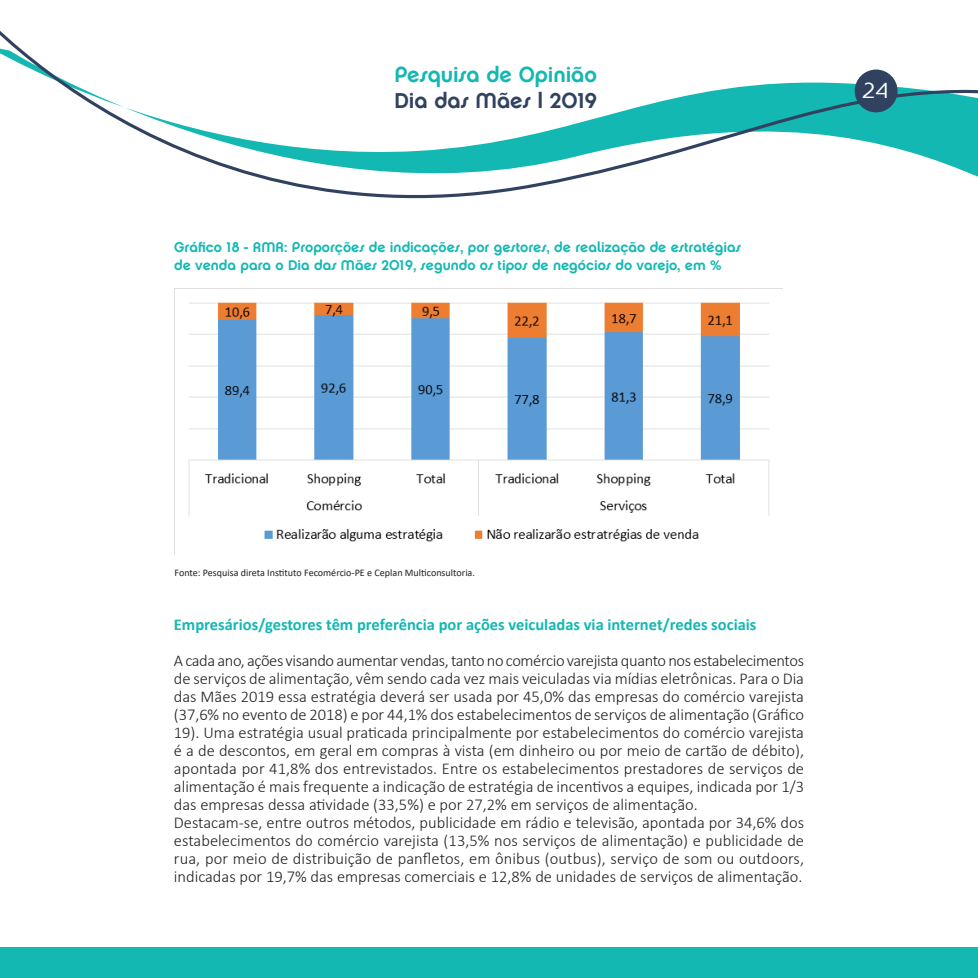
<style>
.page{position:relative;width:978px;height:978px;background:#fff}
.page>*{position:absolute;margin:0;border:0;box-sizing:border-box;transform-origin:0 0}
.t1{font:21.6px "Chalet New York Nineteen Seventy";letter-spacing:-.005em;color:#13b8b3}
.t2{font:21.6px "Chalet New York Nineteen Seventy";letter-spacing:-.005em;color:#314260}
.t3{font:21.6px "Comercio Sans";color:#fff}
.corpoParagrafo{font:300 16.5px/18px "Calibri";color:#231f20;text-align:justify}
.corpoParagrafo-2{font:700 16.5px "Calibri";color:#13b8b3}
.Estilo_de_parágrafo{font:14.1px/18px "Chalet New York Nineteen Seventy";color:#13b8b3}
.corpoParagrafo-3{font:10.05px "Calibri";color:#231f20}
</style>
<div class="page">
<div style="left:0;top:947px;width:978px;height:31px;background:#13b8b3"></div>
<svg style="left:0;top:31px;width:978px;height:168px"></svg>
<div style="left:855px;top:70px;width:43px;height:42px;background:#314260;border-radius:50%"></div>
<img style="left:175px;top:288px;width:608px;height:254px">
<h1 class="t1" style="left:394px;top:61px;width:204px">Pesquisa de Opinião</h1>
<h1 class="t2" style="left:394px;top:87px;width:204px">Dia das Mães | 2019</h1>
<p class="Estilo_de_parágrafo" style="left:174px;top:238px;width:568px">Gráfico 18 - RMR: Proporções de indicações, por gestores, de realização de estratégias de venda para o Dia das Mães 2019, segundo os tipos de negócios do varejo, em %</p>
<h1 class="t3" style="left:861px;top:79px;width:29px">24</h1>
<p class="corpoParagrafo-3" style="left:175px;top:566px;width:302px">Fonte: Pesquisa direta Instituto Fecomércio-PE e Ceplan Multiconsultoria.</p>
<p class="corpoParagrafo-2" style="left:174px;top:613px;width:584px">Empresários/gestores têm preferência por ações veiculadas via internet/redes sociais</p>
<p class="corpoParagrafo" style="left:174px;top:651px;width:632px">A cada ano, ações visando aumentar vendas, tanto no comércio varejista quanto nos estabelecimentos de serviços de alimentação, vêm sendo cada vez mais veiculadas via mídias eletrônicas. Para o Dia das Mães 2019 essa estratégia deverá ser usada por 45,0% das empresas do comércio varejista (37,6% no evento de 2018) e por 44,1% dos estabelecimentos de serviços de alimentação (Gráfico 19). Uma estratégia usual praticada principalmente por estabelecimentos do comércio varejista é a de descontos, em geral em compras à vista (em dinheiro ou por meio de cartão de débito), apontada por 41,8% dos entrevistados. Entre os estabelecimentos prestadores de serviços de alimentação é mais frequente a indicação de estratégia de incentivos a equipes, indicada por 1/3 das empresas dessa atividade (33,5%) e por 27,2% em serviços de alimentação.</p>
<p class="corpoParagrafo" style="left:174px;top:813px;width:632px">Destacam-se, entre outros métodos, publicidade em rádio e televisão, apontada por 34,6% dos estabelecimentos do comércio varejista (13,5% nos serviços de alimentação) e publicidade de rua, por meio de distribuição de panfletos, em ônibus (outbus), serviço de som ou outdoors, indicadas por 19,7% das empresas comerciais e 12,8% de unidades de serviços de alimentação.</p>
</div>
